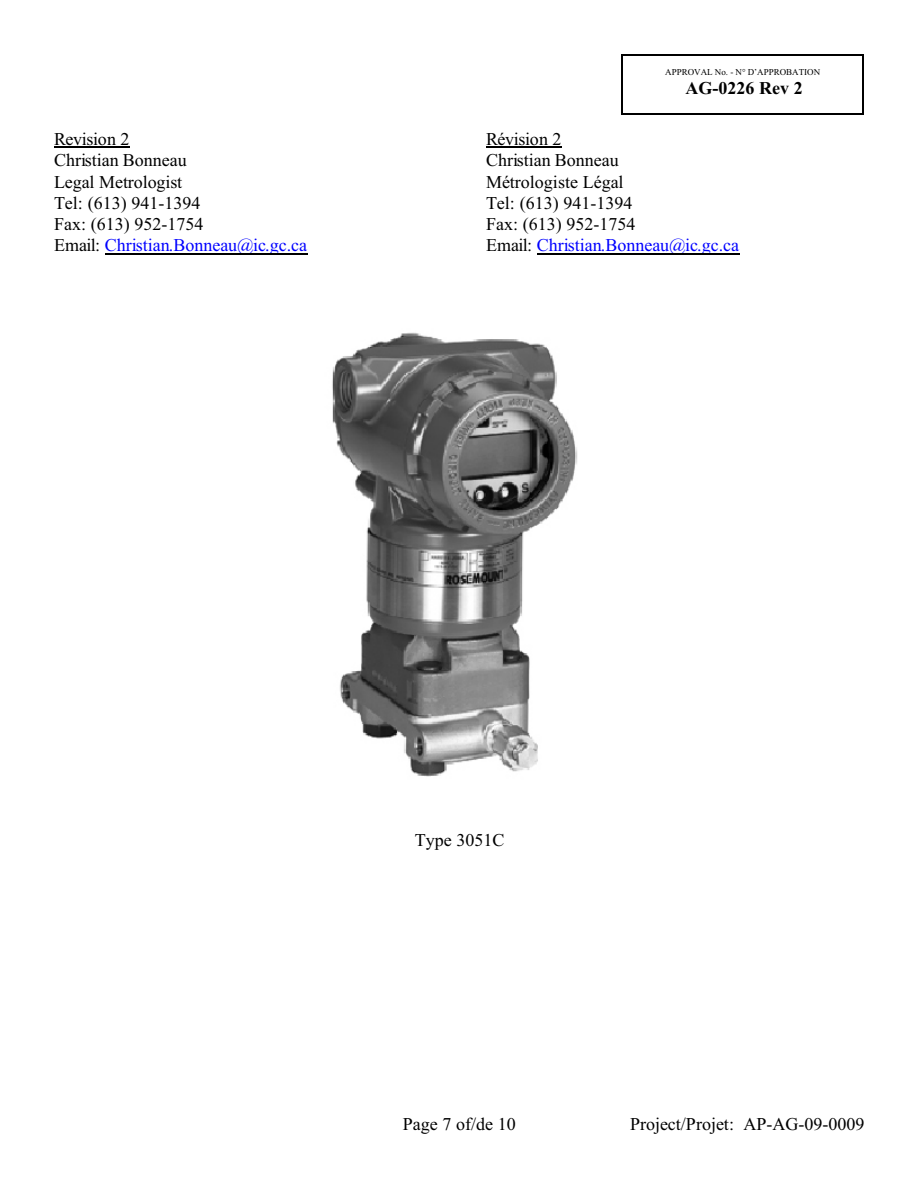
<style>
.page{position:relative;width:918px;height:1188px;background:#fff}
.page>*{position:absolute;margin:0;border:0;box-sizing:border-box;transform-origin:0 0}
.t1{font:18px/21.3px "Times New Roman";color:#000}
.t2{font:700 18px "Times New Roman";color:#000}
.t3{font:9px "Times New Roman";color:#000}
.s1{color:#00f}
</style>
<div class="page">
<hr style="left:621px;top:54px;width:1px;height:60px;background:#000">
<hr style="left:863px;top:54px;width:1px;height:60px;background:#000">
<hr style="left:621px;top:54px;width:242px;height:1px;background:#000">
<hr style="left:621px;top:113px;width:242px;height:1px;background:#000">
<img style="left:332px;top:332px;width:246px;height:445px">
<hr style="left:54px;top:147px;width:76px;height:1px;background:#000">
<hr style="left:105px;top:253px;width:202px;height:1px;background:#000">
<hr style="left:486px;top:147px;width:76px;height:1px;background:#000">
<hr style="left:537px;top:253px;width:202px;height:1px;background:#000">
<p class="t3" style="left:665px;top:68px;width:156px">APPROVAL No. - N° D’APPROBATION</p>
<p class="t2" style="left:685px;top:82px;width:119px">AG-0226 Rev 2</p>
<p class="t1" style="left:54px;top:130px;width:255px">Revision 2<br>Christian Bonneau<br>Legal Metrologist<br>Tel: (613) 941-1394<br>Fax: (613) 952-1754<br>Email: <span class="s1">Christian.Bonneau@ic.gc.ca</span></p>
<p class="t1" style="left:486px;top:130px;width:255px">Révision 2<br>Christian Bonneau<br>Métrologiste Légal<br>Tel: (613) 941-1394<br>Fax: (613) 952-1754<br>Email: <span class="s1">Christian.Bonneau@ic.gc.ca</span></p>
<p class="t1" style="left:415px;top:831px;width:91px">Type 3051C</p>
<p class="t1" style="left:403px;top:1115px;width:115px">Page 7 of/de 10</p>
<p class="t1" style="left:630px;top:1115px;width:236px">Project/Projet: AP-AG-09-0009</p>
</div>
